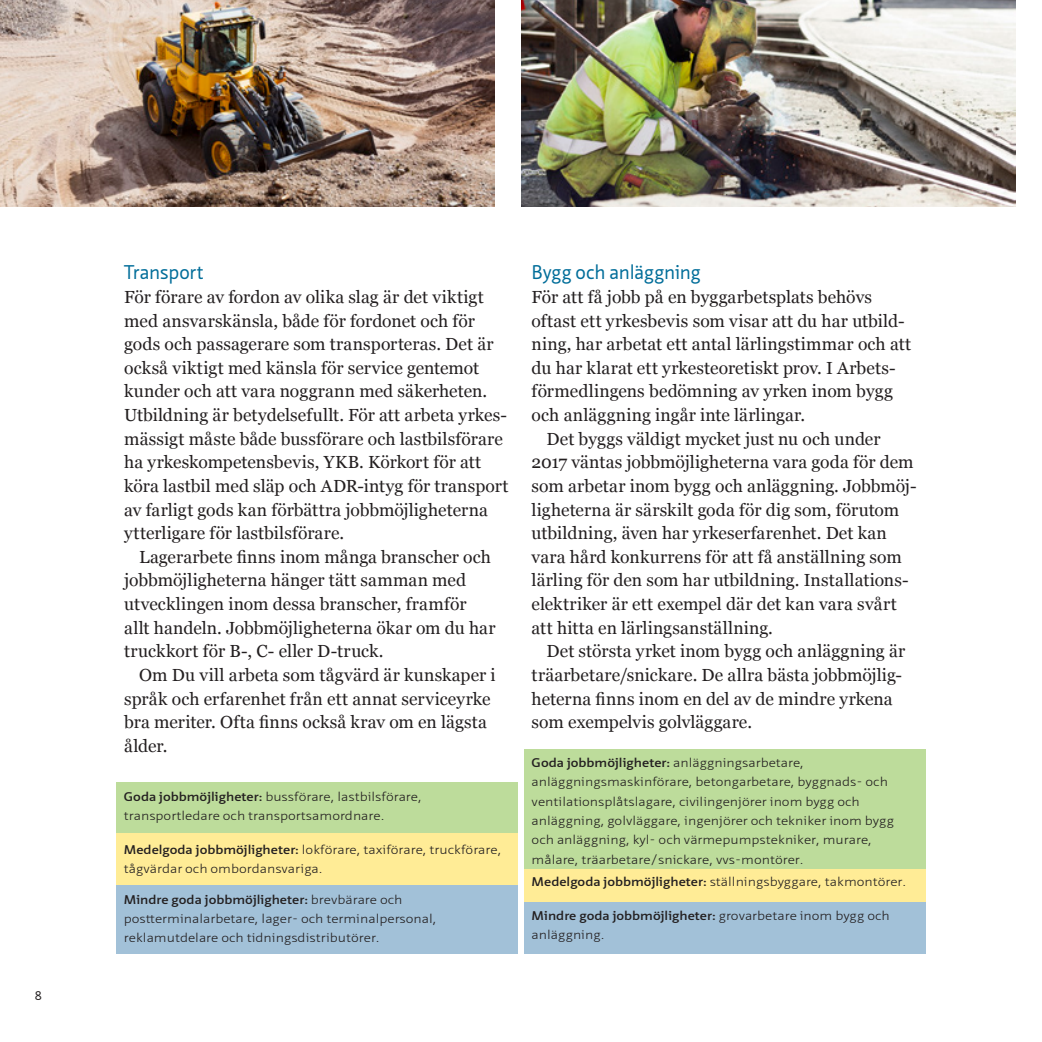
<style>
.page{position:relative;width:1042px;height:1042px;background:#fff}
.page>*{position:absolute;margin:0;border:0;box-sizing:border-box;transform-origin:0 0}
.Brödtext{font:19.25px "Neue Sans Pro";letter-spacing:-.01em;color:#006d99}
.Brödtext-2{font:17.5px/23.6px "Georgia";letter-spacing:.005em;color:#231f20}
.Brödtext-3{font:300 12.25px/19.2px "Neue Sans Pro";color:#231f20;scale:1.17 1}
.t1{font:12.25px "Neue Sans Pro";color:#231f20}
.s1{font-weight:600}
</style>
<div class="page">
<img style="left:0;top:0;width:495px;height:207px">
<img style="left:521px;top:0;width:495px;height:207px">
<div style="left:524px;top:749px;width:402px;height:120px;background:#bddc9b"></div>
<div style="left:524px;top:902px;width:402px;height:51px;background:#a2c1d8"></div>
<div style="left:524px;top:869px;width:402px;height:32px;background:#ffec96"></div>
<div style="left:116px;top:782px;width:402px;height:52px;background:#bddc9b"></div>
<div style="left:116px;top:885px;width:402px;height:68px;background:#a2c1d8"></div>
<div style="left:116px;top:834px;width:402px;height:51px;background:#ffec96"></div>
<p class="t1" style="left:35px;top:988px;width:9px">8</p>
<p class="Brödtext" style="left:124px;top:260px;width:81px">Transport</p>
<p class="Brödtext-2" style="left:124px;top:285px;width:386px">För förare av fordon av olika slag är det viktigt med ansvarskänsla, både för fordonet och för gods och passagerare som transporteras. Det är också viktigt med känsla för service gentemot kunder och att vara noggrann med säkerheten.<br>Utbildning är betydelsefullt. För att arbeta yrkes&shy;mässigt måste både bussförare och lastbilsförare ha yrkeskompetensbevis, YKB. Körkort för att köra lastbil med släp och ADR-intyg för transport av farligt gods kan förbättra jobbmöjligheterna ytterligare för lastbilsförare.</p>
<p class="Brödtext-2" style="left:124px;top:545px;width:373px;text-indent:15px">Lagerarbete finns inom många branscher och jobbmöjligheterna hänger tätt samman med utvecklingen inom dessa branscher, framför allt handeln. Jobbmöjligheterna ökar om du har truckkort för B-, C- eller D-truck.</p>
<p class="Brödtext-2" style="left:124px;top:663px;width:373px;text-indent:15px">Om Du vill arbeta som tågvärd är kunskaper i språk och erfarenhet från ett annat serviceyrke bra meriter. Ofta finns också krav om en lägsta ålder.</p>
<p class="Brödtext-3" style="left:124px;top:786px;width:256px"><span class="s1">Goda jobbmöjligheter:</span> bussförare, lastbilsförare, transportledare och transportsamordnare.</p>
<p class="Brödtext-3" style="left:124px;top:839px;width:324px"><span class="s1">Medelgoda jobbmöjligheter:</span> lokförare, taxiförare, truckförare, tågvärdar och ombordansvariga.</p>
<p class="Brödtext-3" style="left:124px;top:890px;width:269px"><span class="s1">Mindre goda jobbmöjligheter:</span> brevbärare och postterminalarbetare, lager- och terminalpersonal, reklamutdelare och tidningsdistributörer.</p>
<p class="Brödtext" style="left:532px;top:260px;width:170px">Bygg och anläggning</p>
<p class="Brödtext-2" style="left:532px;top:285px;width:381px">För att få jobb på en byggarbetsplats behövs oftast ett yrkesbevis som visar att du har utbild&shy;ning, har arbetat ett antal lärlingstimmar och att du har klarat ett yrkesteoretiskt prov. I Arbets&shy;förmedlingens bedömning av yrken inom bygg och anläggning ingår inte lärlingar.</p>
<p class="Brödtext-2" style="left:532px;top:427px;width:386px;text-indent:15px">Det byggs väldigt mycket just nu och under 2017 väntas jobbmöjligheterna vara goda för dem som arbetar inom bygg och anläggning. Jobbmöj&shy;ligheterna är särskilt goda för dig som, förutom utbildning, även har yrkeserfarenhet. Det kan vara hård konkurrens för att få anställning som lärling för den som har utbildning. Installations&shy;elektriker är ett exempel där det kan vara svårt att hitta en lärlingsanställning.</p>
<p class="Brödtext-2" style="left:532px;top:640px;width:375px;text-indent:15px">Det största yrket inom bygg och anläggning är träarbetare/snickare. De allra bästa jobbmöjlig&shy;heterna finns inom en del av de mindre yrkena som exempelvis golvläggare.</p>
<p class="Brödtext-3" style="left:532px;top:753px;width:311px"><span class="s1">Goda jobbmöjligheter:</span> anläggningsarbetare, anläggningsmaskinförare, betongarbetare, byggnads- och ventilationsplåtslagare, civilingenjörer inom bygg och anläggning, golvläggare, ingenjörer och tekniker inom bygg och anläggning, kyl- och värmepumpstekniker, murare, målare, träarbetare/snickare, vvs-montörer.</p>
<p class="Brödtext-3" style="left:532px;top:872px;width:322px"><span class="s1">Medelgoda jobbmöjligheter:</span> ställningsbyggare, takmontörer.</p>
<p class="Brödtext-3" style="left:532px;top:906px;width:308px"><span class="s1">Mindre goda jobbmöjligheter:</span> grovarbetare inom bygg och anläggning.</p>
</div>
